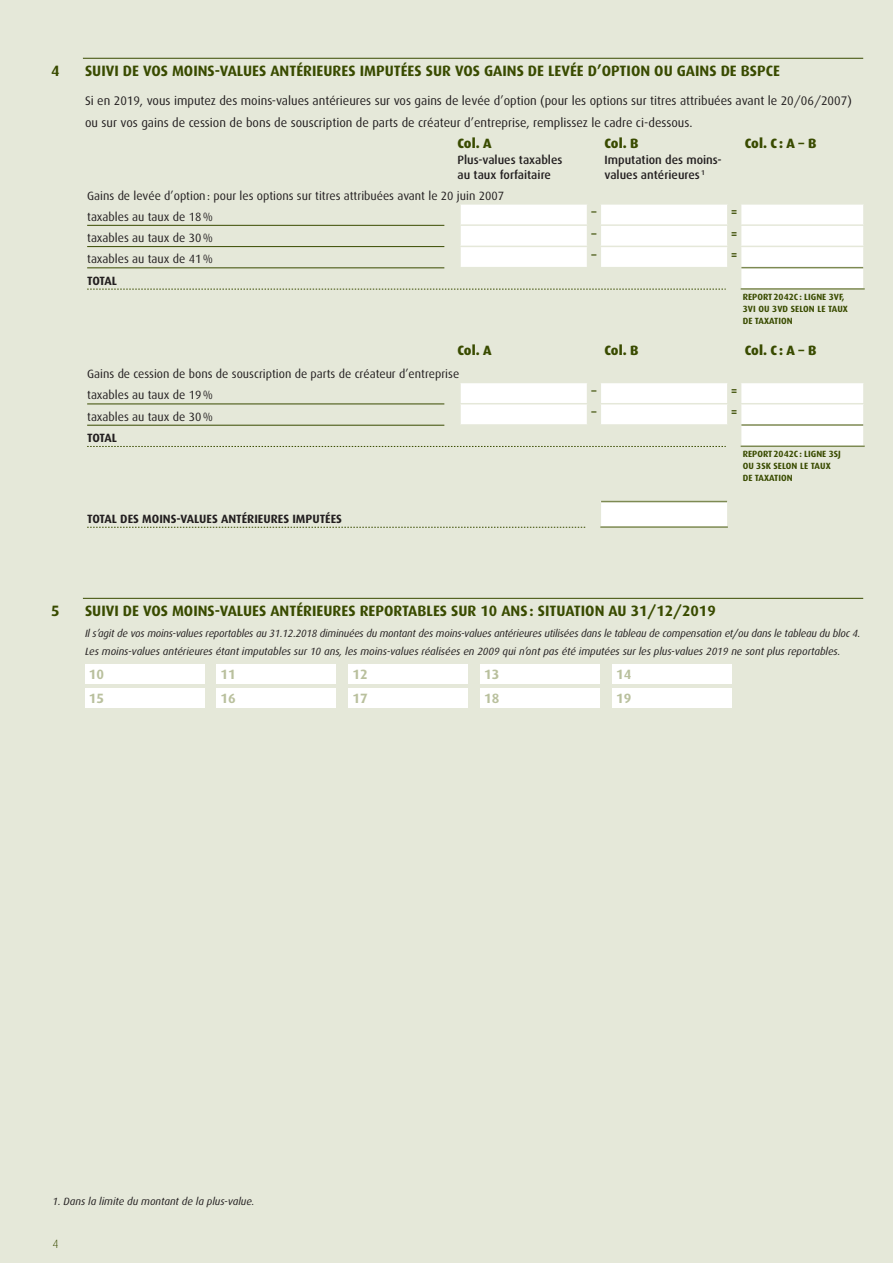
<style>
.page{position:relative;width:893px;height:1263px;background:#e5e8d9}
.page>*{position:absolute;margin:0;border:0;box-sizing:border-box;transform-origin:0 0}
.up-2{font:700 15px "Dax";color:#394b00}
.t1{font:800 13.5px "Dax";letter-spacing:-.01em;color:#394b00}
.t2{font:700 13.5px "Dax";color:#b9c09d}
.cdt-sans-filet_retra{font:12.45px/22.5px "Dax";color:#231f20}
.t3{font:12px "Dax";color:#231f20}
.t4{font:500 12px/15px "Dax";color:#231f20}
.tx-total{font:700 12px "Dax";color:#231f20}
.tx-operation{font:700 12px "Dax";color:#394b00}
.t5{font:300 12px "Dax";color:#394b00}
.cdt-sans_filet{font:italic 10.5px/18px "Dax";letter-spacing:-.01em;color:#231f20}
.tx-note_bdp{font:italic 10.5px "Dax";color:#231f20}
.report{font:700 9px/12px "Dax";color:#394b00}
</style>
<div class="page">
<hr style="left:83px;top:58px;width:780px;height:1px;background:#394b00">
<hr style="left:83px;top:598px;width:780px;height:1px;background:#394b00">
<svg style="left:87px;top:224px;width:372px;height:65px"></svg>
<svg style="left:460px;top:205px;width:403px;height:322px"></svg>
<svg style="left:727px;top:205px;width:2px;height:19px"></svg>
<hr style="left:459px;top:226px;width:2px;height:20px;background:#e5e8d9">
<hr style="left:600px;top:224px;width:129px;height:2px;background:#e5e8d9">
<hr style="left:727px;top:226px;width:2px;height:20px;background:#e5e8d9">
<hr style="left:740px;top:224px;width:125px;height:2px;background:#e5e8d9">
<hr style="left:600px;top:246px;width:129px;height:1px;background:#e5e8d9">
<svg style="left:600px;top:205px;width:1px;height:62px"></svg>
<hr style="left:727px;top:247px;width:2px;height:20px;background:#e5e8d9">
<hr style="left:740px;top:246px;width:125px;height:1px;background:#e5e8d9">
<hr style="left:600px;top:267px;width:129px;height:1px;background:#e5e8d9">
<hr style="left:600px;top:424px;width:129px;height:2px;background:#e5e8d9">
<svg style="left:460px;top:205px;width:1px;height:19px"></svg>
<hr style="left:459px;top:382px;width:129px;height:1px;background:#e5e8d9">
<hr style="left:600px;top:382px;width:129px;height:1px;background:#e5e8d9">
<hr style="left:740px;top:382px;width:125px;height:1px;background:#e5e8d9">
<hr style="left:459px;top:403px;width:129px;height:1px;background:#e5e8d9">
<hr style="left:600px;top:403px;width:129px;height:1px;background:#e5e8d9">
<hr style="left:740px;top:403px;width:125px;height:1px;background:#e5e8d9">
<hr style="left:459px;top:224px;width:129px;height:2px;background:#e5e8d9">
<hr style="left:459px;top:246px;width:129px;height:1px;background:#e5e8d9">
<hr style="left:459px;top:247px;width:2px;height:20px;background:#e5e8d9">
<svg style="left:587px;top:205px;width:1px;height:62px"></svg>
<hr style="left:459px;top:267px;width:129px;height:1px;background:#e5e8d9">
<hr style="left:459px;top:383px;width:2px;height:20px;background:#e5e8d9">
<hr style="left:727px;top:383px;width:2px;height:20px;background:#e5e8d9">
<hr style="left:459px;top:404px;width:2px;height:20px;background:#e5e8d9">
<svg style="left:587px;top:383px;width:1px;height:41px"></svg>
<svg style="left:600px;top:383px;width:1px;height:41px"></svg>
<hr style="left:727px;top:404px;width:2px;height:20px;background:#e5e8d9">
<hr style="left:459px;top:424px;width:129px;height:2px;background:#e5e8d9">
<svg style="left:740px;top:205px;width:1px;height:83px"></svg>
<svg style="left:740px;top:383px;width:1px;height:62px"></svg>
<svg style="left:600px;top:502px;width:1px;height:24px"></svg>
<hr style="left:727px;top:502px;width:2px;height:24px;background:#e5e8d9">
<hr style="left:741px;top:267px;width:122px;height:1px;background:#7d8a52">
<hr style="left:741px;top:424px;width:122px;height:2px;background:#7d8a52">
<hr style="left:601px;top:501px;width:126px;height:1px;background:#7d8a52">
<hr style="left:741px;top:288px;width:124px;height:2px;background:#7d8a52">
<hr style="left:741px;top:445px;width:124px;height:2px;background:#7d8a52">
<hr style="left:600px;top:526px;width:128px;height:2px;background:#7d8a52">
<hr style="left:87px;top:225px;width:357px;height:1px;background:#394b00">
<hr style="left:87px;top:246px;width:357px;height:1px;background:#394b00">
<hr style="left:87px;top:268px;width:357px;height:1px;background:#394b00">
<svg style="left:87px;top:289px;width:639px;height:1px"></svg>
<hr style="left:87px;top:404px;width:357px;height:1px;background:#394b00">
<hr style="left:87px;top:425px;width:357px;height:1px;background:#394b00">
<svg style="left:87px;top:446px;width:639px;height:1px"></svg>
<svg style="left:87px;top:527px;width:498px;height:1px"></svg>
<div style="left:85px;top:664px;width:119px;height:20px;background:#fff"></div>
<div style="left:217px;top:664px;width:119px;height:20px;background:#fff"></div>
<div style="left:349px;top:664px;width:119px;height:20px;background:#fff"></div>
<div style="left:480px;top:664px;width:120px;height:20px;background:#fff"></div>
<div style="left:612px;top:664px;width:119px;height:20px;background:#fff"></div>
<div style="left:85px;top:688px;width:119px;height:20px;background:#fff"></div>
<div style="left:217px;top:688px;width:119px;height:20px;background:#fff"></div>
<div style="left:349px;top:688px;width:119px;height:20px;background:#fff"></div>
<div style="left:480px;top:688px;width:120px;height:20px;background:#fff"></div>
<div style="left:612px;top:688px;width:119px;height:20px;background:#fff"></div>
<p class="up-2" style="left:51px;top:62px;width:10px">4</p>
<p class="up-2" style="left:85px;top:62px;width:696px">SUIVI DE VOS MOINS-VALUES ANTÉRIEURES IMPUTÉES SUR VOS GAINS DE LEVÉE D’OPTION OU GAINS DE BSPCE</p>
<p class="cdt-sans-filet_retra" style="left:85px;top:89px;width:768px">Si en 2019, vous imputez des moins-values antérieures sur vos gains de levée d’option (pour les options sur titres attribuées avant le 20/06/2007) ou sur vos gains de cession de bons de souscription de parts de créateur d’entreprise, remplissez le cadre ci-dessous.</p>
<p class="t1" style="left:457px;top:135px;width:36px">Col. A</p>
<p class="t1" style="left:605px;top:135px;width:36px">Col. B</p>
<p class="t1" style="left:745px;top:135px;width:73px">Col. C : A – B</p>
<p class="t4" style="left:457px;top:152px;width:106px">Plus-values taxables au taux forfaitaire</p>
<p class="t4" style="left:605px;top:152px;width:119px">Imputation des moins&shy;values antérieures <sup>1</sup></p>
<p class="t3" style="left:87px;top:189px;width:418px">Gains de levée d’option: pour les options sur titres attribuées avant le 20 juin 2007</p>
<p class="t3" style="left:87px;top:210px;width:128px">taxables au taux de 18%</p>
<p class="tx-operation" style="left:591px;top:205px;width:7px">–</p>
<p class="tx-operation" style="left:731px;top:205px;width:8px">=</p>
<p class="t3" style="left:87px;top:231px;width:128px">taxables au taux de 30%</p>
<p class="tx-operation" style="left:591px;top:227px;width:7px">–</p>
<p class="tx-operation" style="left:731px;top:227px;width:8px">=</p>
<p class="t3" style="left:87px;top:253px;width:128px">taxables au taux de 41%</p>
<p class="tx-operation" style="left:591px;top:248px;width:7px">–</p>
<p class="tx-operation" style="left:731px;top:248px;width:8px">=</p>
<p class="tx-total" style="left:87px;top:274px;width:31px">TOTAL</p>
<p class="report" style="left:743px;top:291px;width:107px">REPORT2042C : LIGNE 3VF,<br>3VI OU 3VD SELON LE TAUX<br>DE TAXATION</p>
<p class="t1" style="left:457px;top:342px;width:36px">Col. A</p>
<p class="t1" style="left:605px;top:342px;width:36px">Col. B</p>
<p class="t1" style="left:745px;top:342px;width:73px">Col. C : A – B</p>
<p class="t3" style="left:87px;top:367px;width:374px">Gains de cession de bons de souscription de parts de créateur d’entreprise</p>
<p class="t3" style="left:87px;top:389px;width:128px">taxables au taux de 19%</p>
<p class="tx-operation" style="left:591px;top:384px;width:7px">–</p>
<p class="tx-operation" style="left:731px;top:384px;width:8px">=</p>
<p class="t3" style="left:87px;top:410px;width:128px">taxables au taux de 30%</p>
<p class="tx-operation" style="left:591px;top:405px;width:7px">–</p>
<p class="tx-operation" style="left:731px;top:405px;width:8px">=</p>
<p class="tx-total" style="left:87px;top:431px;width:31px">TOTAL</p>
<p class="report" style="left:743px;top:448px;width:100px">REPORT2042C : LIGNE 3SJ<br>OU 3SK SELON LE TAUX<br>DE TAXATION</p>
<p class="tx-total" style="left:87px;top:512px;width:256px">TOTAL DES MOINS-VALUES ANTÉRIEURES IMPUTÉES</p>
<p class="up-2" style="left:51px;top:602px;width:10px">5</p>
<p class="up-2" style="left:85px;top:602px;width:632px">SUIVI DE VOS MOINS-VALUES ANTÉRIEURES REPORTABLES SUR 10 ANS : SITUATION AU 31/12/2019</p>
<p class="cdt-sans_filet" style="left:85px;top:624px;width:777px">Il s’agit de vos moins-values reportables au 31.12.2018 diminuées du montant des moins-values antérieures utilisées dans le tableau de compensation et/ou dans le tableau du bloc 4.<br>Les moins-values antérieures étant imputables sur 10 ans, les moins-values réalisées en 2009 qui n’ont pas été imputées sur les plus-values 2019 ne sont plus reportables.</p>
<p class="t2" style="left:89px;top:667px;width:17px">10</p>
<p class="t2" style="left:221px;top:667px;width:17px">11</p>
<p class="t2" style="left:352px;top:667px;width:17px">12</p>
<p class="t2" style="left:484px;top:667px;width:17px">13</p>
<p class="t2" style="left:616px;top:667px;width:17px">14</p>
<p class="t2" style="left:89px;top:691px;width:17px">15</p>
<p class="t2" style="left:221px;top:691px;width:17px">16</p>
<p class="t2" style="left:352px;top:691px;width:17px">17</p>
<p class="t2" style="left:484px;top:691px;width:17px">18</p>
<p class="t2" style="left:616px;top:691px;width:17px">19</p>
<p class="tx-note_bdp" style="left:52px;top:1195px;width:204px">1. Dans la limite du montant de la plus-value.</p>
<p class="t5" style="left:52px;top:1237px;width:8px">4</p>
</div>
